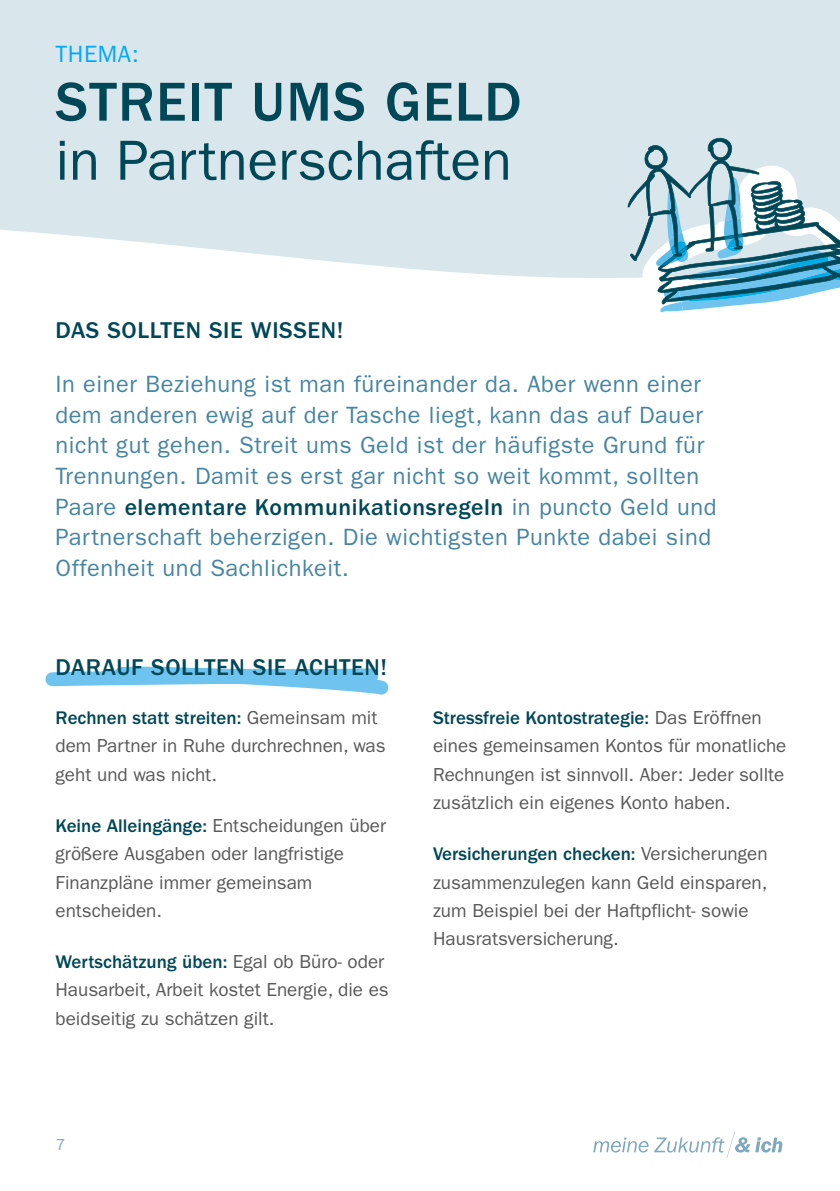
<style>
.page{position:relative;width:840px;height:1191px;background:#fff}
.page>*{position:absolute;margin:0;border:0;box-sizing:border-box;transform-origin:0 0}
.t1{font:56.6px "ITC Franklin Gothic Std";color:#004757}
.t2{font:500 56.6px "ITC Franklin Gothic Std";letter-spacing:.025em;color:#004757}
.t3{font:23.6px/30.8px "ITC Franklin Gothic Std";letter-spacing:.025em;color:#4685a2}
.t4{font:500 23.6px "ITC Franklin Gothic Std";letter-spacing:.025em;color:#004757}
.t5{font:23.6px "ITC Franklin Gothic Std";letter-spacing:.025em;color:#00a9ff}
.t6{font:18.8px/28.4px "ITC Franklin Gothic Std";color:#595858}
.t7{font:16px "ITC Franklin Gothic Std";color:#7ea8bd}
.s1{font-weight:500;color:#004757}
</style>
<div class="page">
<svg style="left:45px;top:666px;width:344px;height:29px"></svg>
<svg style="left:0;top:0;width:839px;height:313px"></svg>
<svg style="left:627px;top:134px;width:212px;height:178px"></svg>
<svg style="left:593px;top:1131px;width:189px;height:27px"></svg>
<p class="t5" style="left:55px;top:40px;width:85px">THEMA:</p>
<h1 class="t2" style="left:55px;top:70px;width:467px">STREIT UMS GELD</h1>
<h1 class="t1" style="left:55px;top:128px;width:457px">in Partnerschaften</h1>
<p class="t4" style="left:55px;top:317px;width:289px">DAS SOLLTEN SIE WISSEN!</p>
<p class="t3" style="left:55px;top:368px;width:662px">In einer Beziehung ist man füreinander da. Aber wenn einer dem anderen ewig auf der Tasche liegt, kann das auf Dauer nicht gut gehen. Streit ums Geld ist der häufigste Grund für Trennungen. Damit es erst gar nicht so weit kommt, sollten Paare <span class="s1">elementare Kommunikationsregeln</span> in puncto Geld und Partnerschaft beherzigen. Die wichtigsten Punkte dabei sind Offenheit und Sachlichkeit.</p>
<p class="t4" style="left:55px;top:654px;width:333px">DARAUF SOLLTEN SIE ACHTEN!</p>
<p class="t6" style="left:55px;top:703px;width:331px"><span class="s1">Rechnen statt streiten:</span> Gemeinsam mit dem Partner in Ruhe durchrechnen, was geht und was nicht.</p>
<p class="t6" style="left:55px;top:811px;width:332px"><span class="s1">Keine Alleingänge:</span> Entscheidungen über größere Ausgaben oder langfristige<br>Finanzpläne immer gemeinsam entscheiden.</p>
<p class="t6" style="left:55px;top:947px;width:334px"><span class="s1">Wertschätzung üben:</span> Egal ob Büro- oder<br>Hausarbeit, Arbeit kostet Energie, die es beidseitig zu schätzen gilt.</p>
<p class="t7" style="left:56px;top:1135px;width:11px">7</p>
<p class="t6" style="left:433px;top:703px;width:355px"><span class="s1">Stressfreie Kontostrategie:</span> Das Eröffnen eines gemeinsamen Kontos für monatliche Rechnungen ist sinnvoll. Aber: Jeder sollte zusätzlich ein eigenes Konto haben.</p>
<p class="t6" style="left:433px;top:839px;width:336px"><span class="s1">Versicherungen checken:</span> Versicherungen zusammenzulegen kann Geld einsparen, zum Beispiel bei der Haftpflicht- sowie Hausratsversicherung.</p>
</div>
